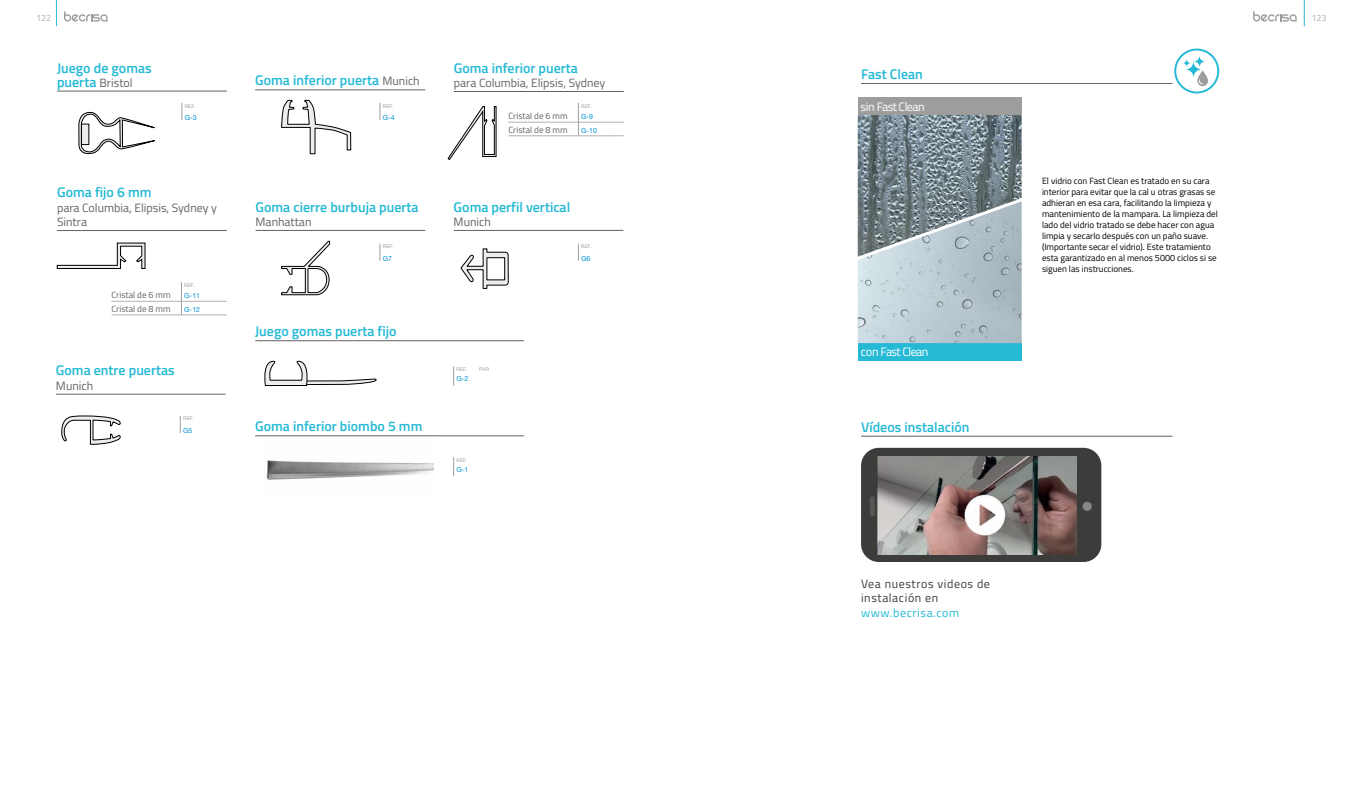
<style>
.page{position:relative;width:1361px;height:794px;background:#fff}
.page>*{position:absolute;margin:0;border:0;box-sizing:border-box;transform-origin:0 0}
.t1{font:600 14px "Titillium Web";color:#24b9d5}
.t2{font:12.3px "Titillium Web";letter-spacing:-.05em;color:#fff}
.t3{font:12px/14.4px "Titillium Web";color:#646363}
.t4{font:12px/14.4px "Titillium Web";letter-spacing:.05em;color:#3c3c3b}
.t5{font:12px "Titillium Web";letter-spacing:.05em;color:#24b9d5}
.t6{font:9px/11px "Titillium Web";color:#000}
.t7{font:9px "Titillium Web";color:#646363}
.t8{font:300 9px "Titillium Web";color:#9d9d9c}
.t9{font:7px "Helvetica Neue LT Std";color:#0091d3}
.t10{font:5px "Helvetica Neue LT Std";letter-spacing:.02em;color:#9d9d9c}
.s1{font-weight:600;font-size:14px;color:#24b9d5}
.s2{font-weight:400;font-size:12px;color:#646363}
</style>
<div class="page">
<svg style="left:56px;top:0;width:1px;height:26px"></svg>
<svg style="left:1303px;top:0;width:1px;height:26px"></svg>
<svg style="left:1253px;top:11px;width:43px;height:11px"></svg>
<svg style="left:64px;top:11px;width:44px;height:11px"></svg>
<hr style="left:57px;top:91px;width:170px;height:1px;background:#646363">
<hr style="left:57px;top:230px;width:170px;height:1px;background:#646363">
<hr style="left:56px;top:394px;width:170px;height:1px;background:#646363">
<hr style="left:861px;top:83px;width:311px;height:1px;background:#646363">
<hr style="left:861px;top:436px;width:311px;height:1px;background:#646363">
<hr style="left:256px;top:230px;width:169px;height:1px;background:#646363">
<hr style="left:454px;top:230px;width:169px;height:1px;background:#646363">
<hr style="left:454px;top:91px;width:170px;height:1px;background:#646363">
<hr style="left:255px;top:90px;width:170px;height:1px;background:#646363">
<svg style="left:182px;top:103px;width:1px;height:17px"></svg>
<svg style="left:380px;top:103px;width:1px;height:17px"></svg>
<svg style="left:380px;top:244px;width:1px;height:17px"></svg>
<svg style="left:180px;top:416px;width:1px;height:17px"></svg>
<svg style="left:578px;top:244px;width:1px;height:17px"></svg>
<svg style="left:281px;top:100px;width:70px;height:54px"></svg>
<svg style="left:57px;top:243px;width:88px;height:26px"></svg>
<svg style="left:448px;top:106px;width:48px;height:54px"></svg>
<hr style="left:111px;top:301px;width:70px;height:1px;background:#b3b2b2">
<hr style="left:111px;top:315px;width:70px;height:1px;background:#b3b2b2">
<svg style="left:181px;top:282px;width:46px;height:34px"></svg>
<hr style="left:508px;top:122px;width:70px;height:1px;background:#b3b2b2">
<hr style="left:508px;top:135px;width:70px;height:1px;background:#b3b2b2">
<svg style="left:578px;top:103px;width:46px;height:33px"></svg>
<svg style="left:281px;top:241px;width:49px;height:54px"></svg>
<svg style="left:460px;top:248px;width:49px;height:189px"></svg>
<svg style="left:62px;top:415px;width:58px;height:29px"></svg>
<div style="left:1174px;top:49px;width:45px;height:44px;border:2px solid #24b9d5;border-radius:50%"></div>
<svg style="left:1197px;top:71px;width:11px;height:15px"></svg>
<svg style="left:1185px;top:61px;width:17px;height:17px"></svg>
<svg style="left:1193px;top:56px;width:12px;height:11px"></svg>
<svg style="left:1182px;top:59px;width:9px;height:8px"></svg>
<hr style="left:255px;top:340px;width:269px;height:1px;background:#646363">
<svg style="left:453px;top:366px;width:1px;height:20px"></svg>
<svg style="left:264px;top:360px;width:113px;height:26px"></svg>
<svg style="left:453px;top:457px;width:1px;height:19px"></svg>
<hr style="left:255px;top:435px;width:269px;height:1px;background:#646363">
<img style="left:266px;top:460px;width:167px;height:20px">
<div style="left:857px;top:343px;width:164px;height:17px;background:#24b9d5"></div>
<img style="left:857px;top:257px;width:164px;height:86px">
<div style="left:857px;top:98px;width:164px;height:17px;background:#9d9d9c"></div>
<img style="left:857px;top:115px;width:164px;height:142px">
<svg style="left:77px;top:90px;width:78px;height:65px"></svg>
<div style="left:82px;top:124px;width:7px;height:21px;background:#ededed"></div>
<div style="left:81px;top:124px;width:8px;height:21px;border:1px solid #000"></div>
<div style="left:861px;top:448px;width:240px;height:114px;background:#3c3c3b;border-radius:18px"></div>
<div style="left:1082px;top:502px;width:9px;height:9px;background:#878787;border-radius:50%"></div>
<hr style="left:870px;top:496px;width:4px;height:20px;background:#575756;border-radius:2px">
<img style="left:878px;top:456px;width:198px;height:98px">
<p class="t8" style="left:36px;top:11px;width:17px">122</p>
<p class="t8" style="left:1311px;top:11px;width:17px">123</p>
<h1 class="t1" style="left:57px;top:57px;width:96px">Juego de gomas</h1>
<h3 class="t3" style="left:57px;top:75px;width:77px"><span class="s1">puerta</span> Bristol</h3>
<p class="t10" style="left:185px;top:103px;width:12px">REF.</p>
<p class="t9" style="left:185px;top:113px;width:13px">G-3</p>
<h1 class="t1" style="left:57px;top:182px;width:96px">Goma fijo 6 mm</h1>
<h3 class="t3" style="left:57px;top:200px;width:161px">para Columbia, Elipsis, Sydney y<br>Sintra</h3>
<p class="t10" style="left:184px;top:282px;width:12px">REF.</p>
<p class="t7" style="left:111px;top:289px;width:61px">Cristal de 6 mm</p>
<p class="t9" style="left:184px;top:292px;width:17px">G-11</p>
<p class="t7" style="left:111px;top:302px;width:61px">Cristal de 8 mm</p>
<p class="t9" style="left:184px;top:305px;width:17px">G-12</p>
<h1 class="t1" style="left:56px;top:360px;width:120px">Goma entre puertas</h1>
<h3 class="t3" style="left:56px;top:378px;width:39px">Munich</h3>
<p class="t10" style="left:183px;top:416px;width:12px">REF.</p>
<p class="t9" style="left:183px;top:426px;width:11px">G5</p>
<h1 class="t1" style="left:454px;top:57px;width:126px">Goma inferior puerta</h1>
<h1 class="t1" style="left:255px;top:70px;width:166px">Goma inferior puerta <span class="s2">Munich</span></h1>
<h3 class="t3" style="left:454px;top:75px;width:153px">para Columbia, Elipsis, Sydney</h3>
<p class="t10" style="left:383px;top:103px;width:12px">REF.</p>
<p class="t9" style="left:383px;top:113px;width:13px">G-4</p>
<h1 class="t1" style="left:256px;top:196px;width:165px">Goma cierre burbuja puerta</h1>
<h3 class="t3" style="left:256px;top:214px;width:57px">Manhattan</h3>
<p class="t10" style="left:383px;top:243px;width:12px">REF.</p>
<p class="t9" style="left:383px;top:254px;width:11px">G7</p>
<h1 class="t1" style="left:255px;top:321px;width:143px">Juego gomas puerta fijo</h1>
<h1 class="t1" style="left:255px;top:416px;width:169px">Goma inferior biombo 5 mm</h1>
<p class="t10" style="left:581px;top:103px;width:12px">REF.</p>
<p class="t7" style="left:508px;top:110px;width:61px">Cristal de 6 mm</p>
<p class="t9" style="left:581px;top:113px;width:13px">G-9</p>
<p class="t7" style="left:508px;top:123px;width:61px">Cristal de 8 mm</p>
<p class="t9" style="left:581px;top:126px;width:17px">G-10</p>
<h1 class="t1" style="left:454px;top:196px;width:118px">Goma perfil vertical</h1>
<h3 class="t3" style="left:454px;top:214px;width:39px">Munich</h3>
<p class="t10" style="left:581px;top:243px;width:12px">REF.</p>
<p class="t9" style="left:581px;top:254px;width:11px">G6</p>
<p class="t10" style="left:456px;top:366px;width:12px">REF.</p>
<p class="t10" style="left:479px;top:366px;width:11px">PVR</p>
<p class="t9" style="left:456px;top:374px;width:13px">G-2</p>
<p class="t10" style="left:456px;top:457px;width:12px">REF.</p>
<p class="t9" style="left:456px;top:465px;width:13px">G-1</p>
<h1 class="t1" style="left:861px;top:64px;width:63px">Fast Clean</h1>
<h2 class="t2" style="left:860px;top:97px;width:66px">sin Fast Clean</h2>
<h2 class="t2" style="left:861px;top:342px;width:69px">con Fast Clean</h2>
<h1 class="t1" style="left:861px;top:416px;width:110px">Vídeos instalación</h1>
<p class="t6" style="left:1042px;top:175px;width:177px">El vidrio con Fast Clean es tratado en su cara interior para evitar que la cal u otras grasas se adhieran en esa cara, facilitando la limpieza y mantenimiento de la mampara. La limpieza del lado del vidrio tratado se debe hacer con agua limpia y secarlo después con un paño suave. (Importante secar el vidrio). Este tratamiento esta garantizado en al menos 5000 ciclos si se siguen las instrucciones.</p>
<h3 class="t4" style="left:861px;top:576px;width:130px">Vea nuestros videos de instalación en</h3>
<h3 class="t5" style="left:861px;top:603px;width:100px">www.becrisa.com</h3>
</div>
